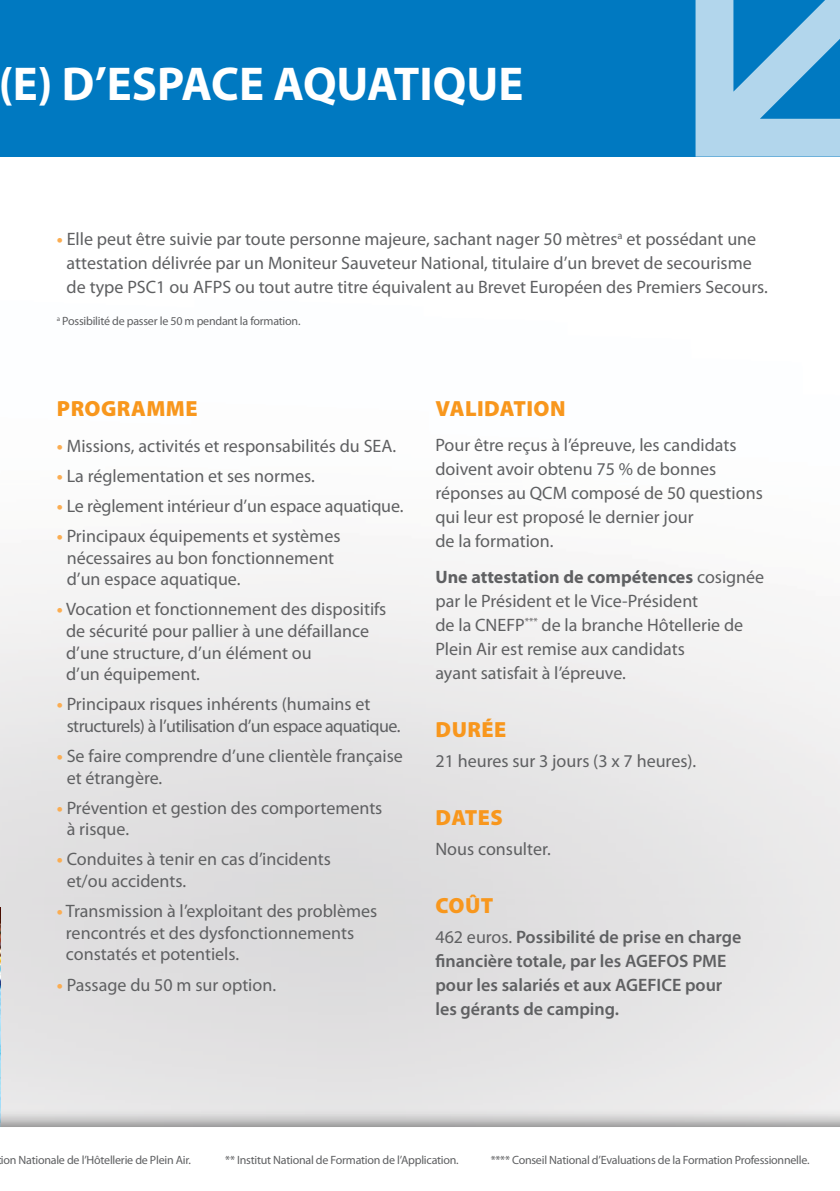
<style>
.page{position:relative;width:840px;height:1191px;background:#fff}
.page>*{position:absolute;margin:0;border:0;box-sizing:border-box;transform-origin:0 0}
.t1{font:700 47.8px "Myriad Pro";color:#fff}
.t2{font:900 22px "Myriad Pro";letter-spacing:.02em;color:#f8971d}
.t3{font:18px/21.6px "Myriad Pro";color:#5f6062}
.t4{font:600 18px/24px "Myriad Pro";color:#5f6062}
.t5{font:18px/21.6px "Myriad Pro";letter-spacing:-.03em;color:#5f6062}
.t6{font:12px "Myriad Pro";letter-spacing:-.02em;color:#5f6062}
.s1{font-weight:700;color:#fbad52}
.s2{font-weight:700}
.s3{font-weight:400}
</style>
<div class="page">
<div style="left:0;top:28px;width:839px;height:1108px;background:#000;opacity:.5"></div>
<div style="left:0;top:0;width:839px;height:157px;background:#0079c1"></div>
<svg style="left:695px;top:0;width:144px;height:157px"></svg>
<h1 class="t1" style="left:-2px;top:57px;width:526px">(E) D’ESPACE AQUATIQUE</h1>
<p class="t3" style="left:67px;top:227px;width:702px;line-height:24px;text-indent:-10px"><span class="s1">•</span> Elle peut être suivie par toute personne majeure, sachant nager 50 mètres<sup>a</sup> et possédant une attestation délivrée par un Moniteur Sauveteur National, titulaire d’un brevet de secourisme de type PSC1 ou AFPS ou tout autre titre équivalent au Brevet Européen des Premiers Secours.</p>
<p class="t6" style="left:57px;top:314px;width:245px"><sup>a</sup> Possibilité de passer le 50 m pendant la formation.</p>
<p class="t2" style="left:57px;top:394px;width:142px">PROGRAMME</p>
<p class="t3" style="left:57px;top:435px;width:341px"><span class="s1">•</span> Missions, activités et responsabilités du SEA.</p>
<p class="t3" style="left:57px;top:465px;width:259px"><span class="s1">•</span> La réglementation et ses normes.</p>
<p class="t3" style="left:57px;top:495px;width:348px"><span class="s1">•</span> Le règlement intérieur d’un espace aquatique.</p>
<p class="t3" style="left:67px;top:525px;width:275px;text-indent:-10px"><span class="s1">•</span> Principaux équipements et systèmes nécessaires au bon fonctionnement d’un espace aquatique.</p>
<p class="t3" style="left:66px;top:599px;width:322px;text-indent:-9px"><span class="s1">•</span> Vocation et fonctionnement des dispositifs de sécurité pour pallier à une défaillance d’une structure, d’un élément ou<br>d’un équipement.</p>
<p class="t5" style="left:67px;top:694px;width:335px;text-indent:-10px"><span class="s1">•</span> Principaux risques inhérents (humains et structurels) à l’utilisation d’un espace aquatique.</p>
<p class="t3" style="left:67px;top:745px;width:337px;text-indent:-10px"><span class="s1">•</span> Se faire comprendre d’une clientèle française et étrangère.</p>
<p class="t3" style="left:67px;top:797px;width:317px;text-indent:-10px"><span class="s1">•</span> Prévention et gestion des comportements à risque.</p>
<p class="t3" style="left:67px;top:849px;width:265px;text-indent:-10px"><span class="s1">•</span> Conduites à tenir en cas d’incidents et/ou accidents.</p>
<p class="t3" style="left:66px;top:900px;width:313px;text-indent:-9px"><span class="s1">•</span> Transmission à l’exploitant des problèmes rencontrés et des dysfonctionnements constatés et potentiels.</p>
<p class="t3" style="left:57px;top:974px;width:221px"><span class="s1">•</span> Passage du 50 m sur option.</p>
<p class="t2" style="left:435px;top:394px;width:131px">VALIDATION</p>
<p class="t3" style="left:435px;top:433px;width:329px;line-height:24px">Pour être reçus à l’épreuve, les candidats doivent avoir obtenu 75 % de bonnes réponses au QCM composé de 50 questions qui leur est proposé le dernier jour<br>de la formation.</p>
<p class="t3" style="left:435px;top:565px;width:330px;line-height:24px"><span class="s2">Une attestation de compétences</span> cosignée par le Président et le Vice-Président<br>de la CNEFP<sup>***</sup> de la branche Hôtellerie de Plein Air est remise aux candidats<br>ayant satisfait à l’épreuve.</p>
<p class="t2" style="left:435px;top:715px;width:72px">DURÉE</p>
<p class="t3" style="left:435px;top:750px;width:262px">21 heures sur 3 jours (3 x 7 heures).</p>
<p class="t2" style="left:435px;top:803px;width:69px">DATES</p>
<p class="t3" style="left:435px;top:838px;width:117px">Nous consulter.</p>
<p class="t2" style="left:435px;top:891px;width:59px">COÛT</p>
<p class="t4" style="left:435px;top:925px;width:307px"><span class="s3">462 euros.</span> Possibilité de prise en charge financière totale, par les AGEFOS PME pour les salariés et aux AGEFICE pour les gérants de camping.</p>
<p class="t6" style="left:1px;top:1153px;width:191px">ion Nationale de l’Hôtellerie de Plein Air.</p>
<p class="t6" style="left:225px;top:1153px;width:235px">** Institut National de Formation de l’Application.</p>
<p class="t6" style="left:490px;top:1153px;width:320px">**** Conseil National d’Evaluations de la Formation Professionnelle.</p>
</div>
